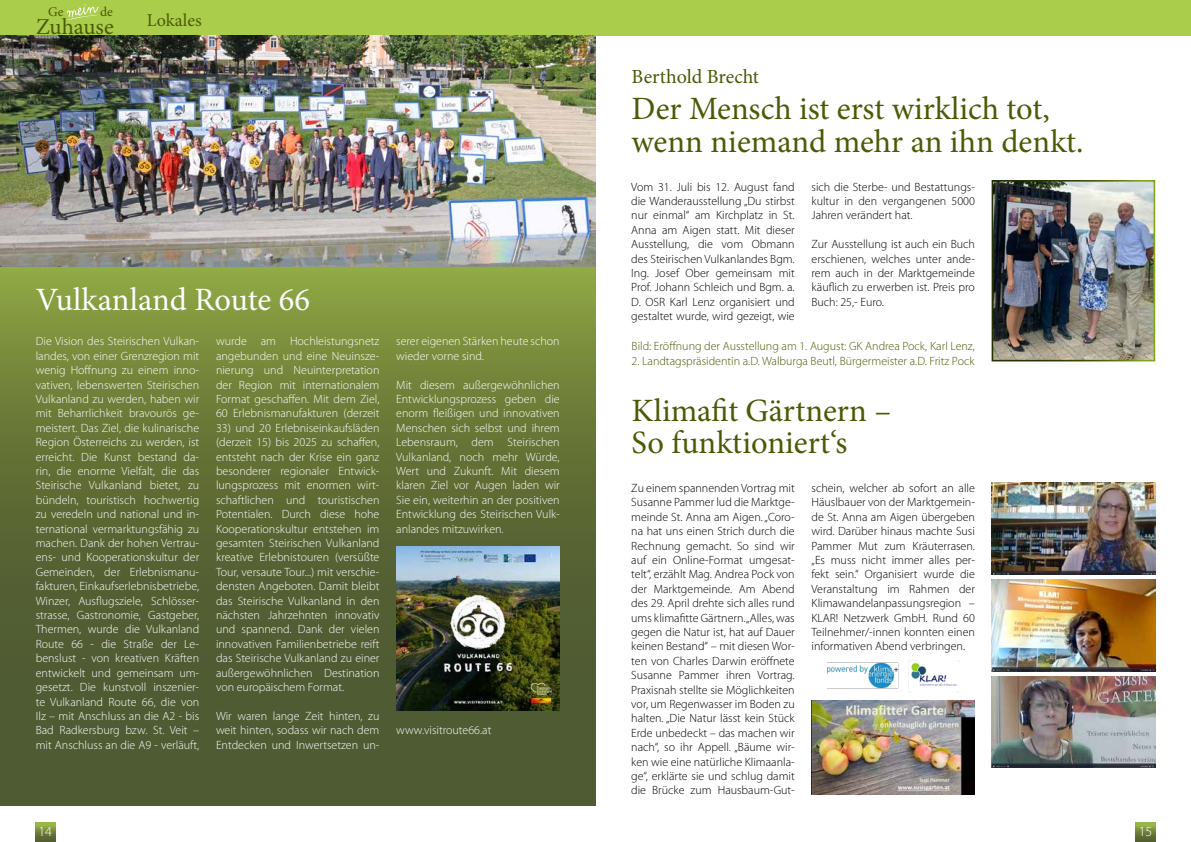
<style>
.page{position:relative;width:1191px;height:842px;background:#fff}
.page>*{position:absolute;margin:0;border:0;box-sizing:border-box;transform-origin:0 0}
.t1{font:32.5px/32.5px "Minion Pro";color:#4a5a05}
.t2{font:32.5px "Minion Pro";color:#fff}
.t3{font:22.8px "Minion Pro";letter-spacing:-.005em;color:#4a5a05}
.t4{font:20px "Minion Pro";color:#4a5a05}
.t5{font:18px "Minion Pro";color:#4a5a05}
.t6{font:300 14px "Myriad Pro";color:#fff}
.t7{font:13.4px "Minion Pro";color:#4a5a05}
.t8{font:300 12px/14.4px "Myriad Pro";color:#fff;text-align:justify}
.t9{font:300 12px/14.4px "Myriad Pro";color:#000;text-align:justify}
.t10{font:300 12px "Myriad Pro";color:#4a5a05}
</style>
<div class="page">
<div style="left:35px;top:822px;width:20px;height:20px;background:linear-gradient(to bottom,#a0bd49,#4f582f)"></div>
<div style="left:1135px;top:822px;width:20px;height:20px;background:linear-gradient(to bottom,#a0bd49,#4f582f)"></div>
<div style="left:0;top:0;width:1191px;height:36px;background:#aacd4b"></div>
<svg style="left:67px;top:4px;width:32px;height:16px"></svg>
<svg style="left:0;top:266px;width:595px;height:539px;background:#627036"></svg>
<img style="left:0;top:36px;width:595px;height:230px">
<img style="left:396px;top:547px;width:164px;height:163px">
<img style="left:994px;top:183px;width:158px;height:175px">
<img style="left:811px;top:701px;width:164px;height:94px">
<img style="left:991px;top:483px;width:164px;height:92px">
<img style="left:991px;top:580px;width:164px;height:92px">
<img style="left:991px;top:676px;width:164px;height:92px">
<img style="left:827px;top:660px;width:132px;height:33px">
<p class="t7" style="left:48px;top:2px;width:17px">Ge</p>
<p class="t7" style="left:100px;top:2px;width:14px">de</p>
<h2 class="t3" style="left:36px;top:12px;width:79px">Zuhause</h2>
<h3 class="t5" style="left:147px;top:8px;width:56px">Lokales</h3>
<h1 class="t2" style="left:36px;top:277px;width:276px">Vulkanland Route 66</h1>
<p class="t8" style="left:36px;top:334px;width:165px">Die Vision des Steirischen Vulkan&shy;landes, von einer Grenzregion mit wenig Hoffnung zu einem inno&shy;vativen, lebenswerten Steirischen Vulkanland zu werden, haben wir mit Beharrlichkeit bravourös ge&shy;meistert. Das Ziel, die kulinarische Region Österreichs zu werden, ist erreicht. Die Kunst bestand da&shy;rin, die enorme Vielfalt, die das Steirische Vulkanland bietet, zu bündeln, touristisch hochwertig zu veredeln und national und in&shy;ternational vermarktungsfähig zu machen. Dank der hohen Vertrau&shy;ens- und Kooperationskultur der Gemeinden, der Erlebnismanu&shy;fakturen, Einkaufserlebnisbetriebe, Winzer, Ausflugsziele, Schlösser&shy;strasse, Gastronomie, Gastgeber, Thermen, wurde die Vulkanland Route 66 - die Straße der Le&shy;benslust - von kreativen Kräften entwickelt und gemeinsam um&shy;gesetzt. Die kunstvoll inszenier&shy;te Vulkanland Route 66, die von Ilz – mit Anschluss an die A2 - bis Bad Radkersburg bzw. St. Veit – mit Anschluss an die A9 - verläuft,</p>
<p class="t8" style="left:216px;top:334px;width:165px">wurde am Hochleistungsnetz angebunden und eine Neuinsze&shy;nierung und Neuinterpretation der Region mit internationalem Format geschaffen. Mit dem Ziel, 60 Erlebnismanufakturen (derzeit</p>
<p class="t8" style="left:216px;top:421px;width:165px">33) und 20 Erlebniseinkaufsläden (derzeit 15) bis 2025 zu schaffen, entsteht nach der Krise ein ganz besonderer regionaler Entwick&shy;lungsprozess mit enormen wirt&shy;schaftlichen und touristischen Potentialen. Durch diese hohe Kooperationskultur entstehen im gesamten Steirischen Vulkanland kreative Erlebnistouren (versüßte Tour, versaute Tour...) mit verschie&shy;densten Angeboten. Damit bleibt das Steirische Vulkanland in den nächsten Jahrzehnten innovativ und spannend. Dank der vielen innovativen Familienbetriebe reift das Steirische Vulkanland zu einer außergewöhnlichen Destination von europäischem Format.</p>
<p class="t8" style="left:216px;top:709px;width:165px">Wir waren lange Zeit hinten, zu weit hinten, sodass wir nach dem Entdecken und Inwertsetzen un-</p>
<p class="t8" style="left:396px;top:334px;width:165px">serer eigenen Stärken heute schon wieder vorne sind.</p>
<p class="t8" style="left:396px;top:378px;width:165px">Mit diesem außergewöhnlichen Entwicklungsprozess geben die enorm fleißigen und innovativen Menschen sich selbst und ihrem Lebensraum, dem Steirischen Vulkanland, noch mehr Würde, Wert und Zukunft. Mit diesem klaren Ziel vor Augen laden wir Sie ein, weiterhin an der positiven Entwicklung des Steirischen Vulk&shy;anlandes mitzuwirken.</p>
<p class="t8" style="left:396px;top:723px;width:97px">www.visitroute66.at</p>
<h3 class="t4" style="left:631px;top:63px;width:129px">Berthold Brecht</h3>
<h1 class="t1" style="left:631px;top:93px;width:453px">Der Mensch ist erst wirklich tot, wenn niemand mehr an ihn denkt.</h1>
<p class="t9" style="left:631px;top:180px;width:165px">Vom 31. Juli bis 12. August fand die Wanderausstellung „Du stirbst nur einmal“ am Kirchplatz in St.<br>Anna am Aigen statt. Mit dieser Ausstellung, die vom Obmann des Steirischen Vulkanlandes Bgm.<br>Ing. Josef Ober gemeinsam mit Prof. Johann Schleich und Bgm. a.<br>D. OSR Karl Lenz organisiert und gestaltet wurde, wird gezeigt, wie</p>
<p class="t9" style="left:811px;top:180px;width:165px">sich die Sterbe- und Bestattungs&shy;kultur in den vergangenen 5000<br>Jahren verändert hat.</p>
<p class="t9" style="left:811px;top:237px;width:165px">Zur Ausstellung ist auch ein Buch erschienen, welches unter ande&shy;rem auch in der Marktgemeinde käuflich zu erwerben ist. Preis pro Buch: 25,- Euro.</p>
<p class="t10" style="left:631px;top:340px;width:345px">Bild: Eröffnung der Ausstellung am 1. August: GK Andrea Pock, Karl Lenz,</p>
<p class="t10" style="left:631px;top:354px;width:344px">2. Landtagspräsidentin a.D. Walburga Beutl, Bürgermeister a.D. Fritz Pock</p>
<h1 class="t1" style="left:631px;top:394px;width:261px">Klimafit Gärtnern –<br>So funktioniert‘s</h1>
<p class="t9" style="left:631px;top:481px;width:165px">Zu einem spannenden Vortrag mit Susanne Pammer lud die Marktge&shy;meinde St. Anna am Aigen. „Coro&shy;na hat uns einen Strich durch die Rechnung gemacht. So sind wir auf ein Online-Format umgesat&shy;telt“, erzählt Mag. Andrea Pock von der Marktgemeinde. Am Abend des 29. April drehte sich alles rund ums klimafitte Gärtnern. „Alles, was gegen die Natur ist, hat auf Dauer keinen Bestand“ – mit diesen Wor&shy;ten von Charles Darwin eröffnete Susanne Pammer ihren Vortrag.<br>Praxisnah stellte sie Möglichkeiten vor, um Regenwasser im Boden zu halten. „Die Natur lässt kein Stück Erde unbedeckt – das machen wir nach“, so ihr Appell. „Bäume wir&shy;ken wie eine natürliche Klimaanla&shy;ge“, erklärte sie und schlug damit die Brücke zum Hausbaum-Gut-</p>
<p class="t9" style="left:811px;top:481px;width:165px">schein, welcher ab sofort an alle Häuslbauer von der Marktgemein&shy;de St. Anna am Aigen übergeben wird. Darüber hinaus machte Susi Pammer Mut zum Kräuterrasen. „Es muss nicht immer alles per&shy;fekt sein.“ Organisiert wurde die Veranstaltung im Rahmen der Klimawandelanpassungsregion – KLAR! Netzwerk GmbH. Rund 60<br>Teilnehmer/-innen konnten einen informativen Abend verbringen.</p>
<p class="t6" style="left:38px;top:824px;width:15px">14</p>
<p class="t6" style="left:1138px;top:824px;width:15px">15</p>
</div>
